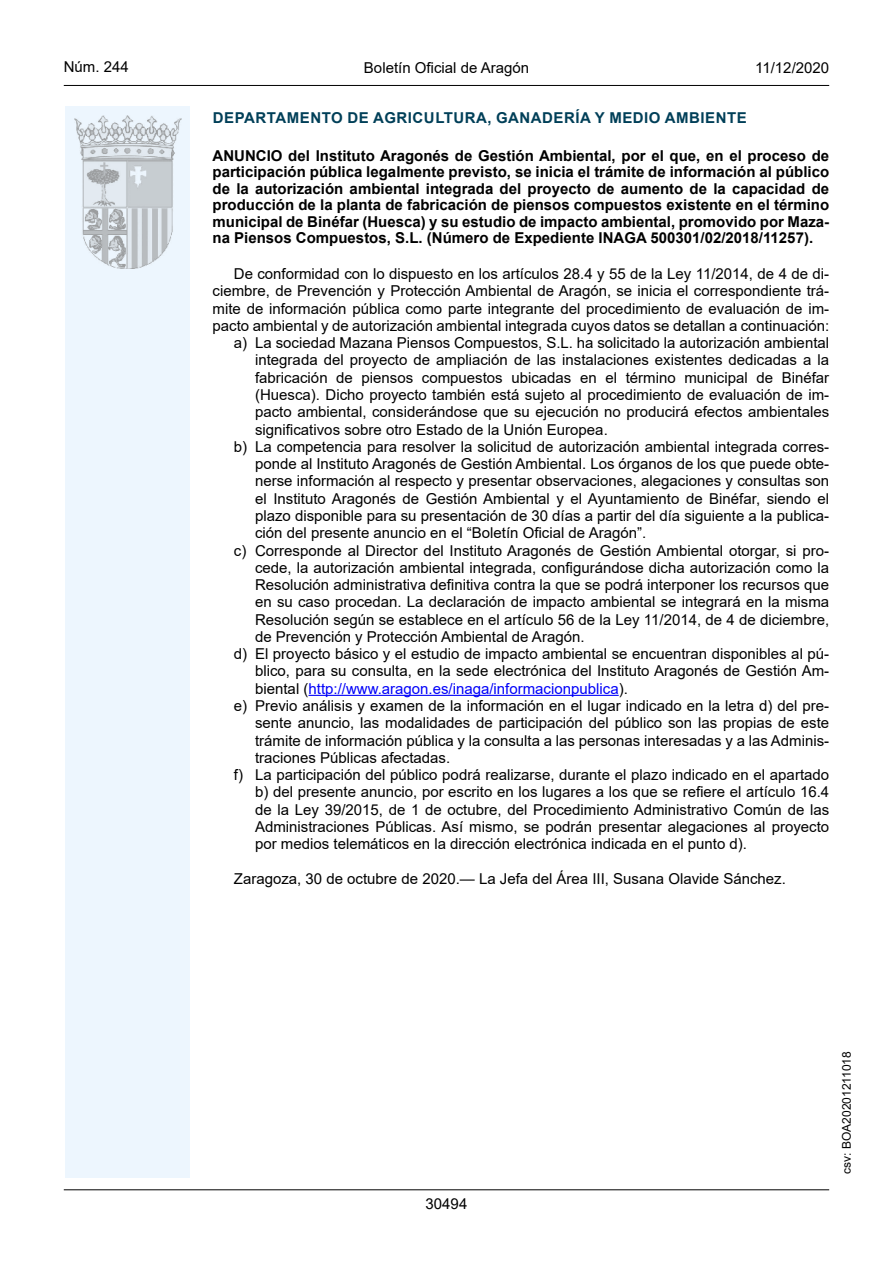
<style>
.page{position:relative;width:893px;height:1263px;background:#fff}
.page>*{position:absolute;margin:0;border:0;box-sizing:border-box;transform-origin:0 0}
.Sangrado_01{font:15px/17.2px "Arial";color:#000;text-align:justify}
.Titulo_text{font:700 15px/16.5px "Arial";color:#000;text-align:justify}
.inicio_de_parrafo{font:15px/17.2px "Arial";color:#000;text-align:justify}
.emisor_text{font:700 15px "Arial";letter-spacing:.035em;color:#003f58}
.t1{font:15px "Arial MT2";color:#000}
.t2{font:12px "Arial MT2";color:#000}
.s1{color:#0000fa}
</style>
<div class="page">
<div style="left:65px;top:106px;width:125px;height:1072px;background:#edf6fe"></div>
<img style="left:75px;top:115px;width:106px;height:153px">
<hr style="left:64px;top:85px;width:765px;height:1px;background:#000">
<hr style="left:64px;top:1189px;width:765px;height:1px;background:#000">
<hr style="left:308px;top:695px;width:311px;height:1px;background:#0000fa">
<p class="t1" style="left:64px;top:57px;width:67px">Núm. 244</p>
<p class="Sangrado_01" style="left:364px;top:59px;width:167px">Boletín Oficial de Aragón</p>
<p class="t1" style="left:755px;top:57px;width:75px">11/12/2020</p>
<h5 class="emisor_text" style="left:213px;top:107px;width:535px">DEPARTAMENTO DE AGRICULTURA, GANADERÍA Y MEDIO AMBIENTE</h5>
<p class="Titulo_text" style="left:213px;top:147px;width:618px">ANUNCIO del Instituto Aragonés de Gestión Ambiental, por el que, en el proceso de participación pública legalmente previsto, se inicia el trámite de información al público de la autorización ambiental integrada del proyecto de aumento de la capacidad de producción de la planta de fabricación de piensos compuestos existente en el término municipal de Binéfar (Huesca) y su estudio de impacto ambiental, promovido por Maza&shy;na Piensos Compuestos, S.L. (Número de Expediente INAGA 500301/02/2018/11257).</p>
<p class="inicio_de_parrafo" style="left:213px;top:265px;width:618px;text-indent:21px">De conformidad con lo dispuesto en los artículos 28.4 y 55 de la Ley 11/2014, de 4 de di&shy;ciembre, de Prevención y Protección Ambiental de Aragón, se inicia el correspondiente trá&shy;mite de información pública como parte integrante del procedimiento de evaluación de im&shy;pacto ambiental y de autorización ambiental integrada cuyos datos se detallan a continuación:</p>
<p class="Sangrado_01" style="left:255px;top:334px;width:576px;text-indent:-21px">a) La sociedad Mazana Piensos Compuestos, S.L. ha solicitado la autorización ambiental integrada del proyecto de ampliación de las instalaciones existentes dedicadas a la fabricación de piensos compuestos ubicadas en el término municipal de Binéfar (Huesca). Dicho proyecto también está sujeto al procedimiento de evaluación de im&shy;pacto ambiental, considerándose que su ejecución no producirá efectos ambientales significativos sobre otro Estado de la Unión Europea.</p>
<p class="Sangrado_01" style="left:255px;top:438px;width:576px;text-indent:-21px">b) La competencia para resolver la solicitud de autorización ambiental integrada corres&shy;ponde al Instituto Aragonés de Gestión Ambiental. Los órganos de los que puede obte&shy;nerse información al respecto y presentar observaciones, alegaciones y consultas son el Instituto Aragonés de Gestión Ambiental y el Ayuntamiento de Binéfar, siendo el plazo disponible para su presentación de 30 días a partir del día siguiente a la publica&shy;ción del presente anuncio en el “Boletín Oficial de Aragón”.</p>
<p class="Sangrado_01" style="left:255px;top:541px;width:576px;text-indent:-21px">c) Corresponde al Director del Instituto Aragonés de Gestión Ambiental otorgar, si pro&shy;cede, la autorización ambiental integrada, configurándose dicha autorización como la Resolución administrativa definitiva contra la que se podrá interponer los recursos que en su caso procedan. La declaración de impacto ambiental se integrará en la misma Resolución según se establece en el artículo 56 de la Ley 11/2014, de 4 de diciembre, de Prevención y Protección Ambiental de Aragón.</p>
<p class="Sangrado_01" style="left:255px;top:645px;width:576px;text-indent:-21px">d) El proyecto básico y el estudio de impacto ambiental se encuentran disponibles al pú&shy;blico, para su consulta, en la sede electrónica del Instituto Aragonés de Gestión Am&shy;biental (<span class="s1">http://www.aragon.es/inaga/informacionpublica</span>).</p>
<p class="Sangrado_01" style="left:255px;top:697px;width:576px;text-indent:-21px">e) Previo análisis y examen de la información en el lugar indicado en la letra d) del pre&shy;sente anuncio, las modalidades de participación del público son las propias de este trámite de información pública y la consulta a las personas interesadas y a las Adminis&shy;traciones Públicas afectadas.</p>
<p class="Sangrado_01" style="left:255px;top:766px;width:576px;text-indent:-21px">f) La participación del público podrá realizarse, durante el plazo indicado en el apartado b) del presente anuncio, por escrito en los lugares a los que se refiere el artículo 16.4 de la Ley 39/2015, de 1 de octubre, del Procedimiento Administrativo Común de las Administraciones Públicas. Así mismo, se podrán presentar alegaciones al proyecto por medios telemáticos en la dirección electrónica indicada en el punto d).</p>
<p class="inicio_de_parrafo" style="left:234px;top:870px;width:553px">Zaragoza, 30 de octubre de 2020.— La Jefa del Área III, Susana Olavide Sánchez.</p>
<p class="t1" style="left:426px;top:1193px;width:43px">30494</p>
<p class="t2" style="left:838px;top:1174px;width:124px;rotate:-90deg">csv: BOA20201211018</p>
</div>
